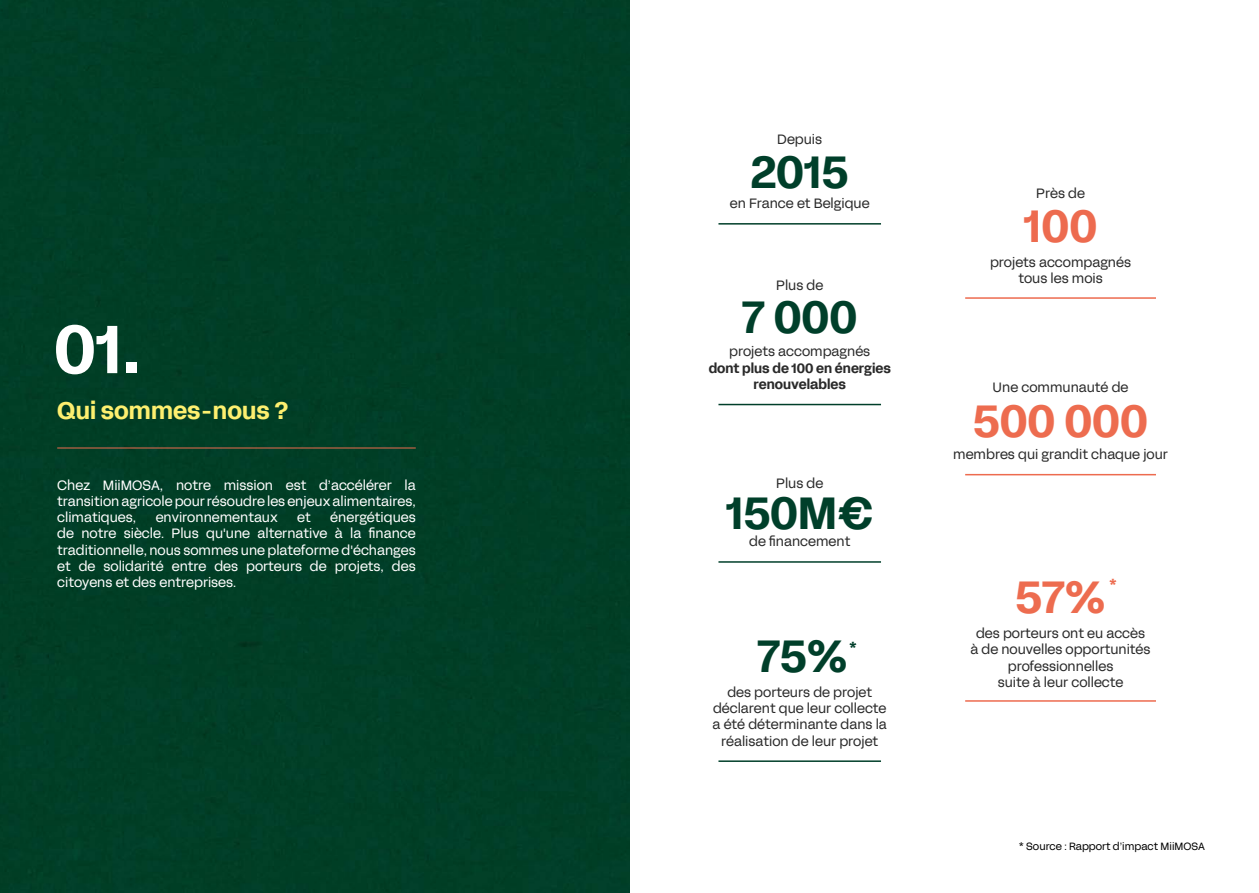
<style>
.page{position:relative;width:1259px;height:893px;background:#fff}
.page>*{position:absolute;margin:0;border:0;box-sizing:border-box;transform-origin:0 0}
.t1{font:700 67.5px "Acid Grotesk Fixed";color:#fff}
.t2{font:700 45px "Acid Grotesk Fixed";color:#003f2a}
.t3{font:700 45px "Acid Grotesk Fixed";color:#ed6c4f}
.t4{font:700 45px "Acid Grotesk Fixed";color:#ed6b4f}
.t5{font:700 24px "Acid Grotesk Fixed";color:#fdef6f}
.t6{font:700 16.5px "Acid Grotesk Fixed";color:#003f2a}
.t7{font:700 16.5px "Acid Grotesk Fixed";color:#ed6c50}
.t8{font:13.5px/16.2px "Acid Grotesk Fixed";color:#2a2a2a;text-align:center}
.t9{font:13.5px/16.2px "Acid Grotesk Fixed";color:#fff;text-align:justify}
.t10{font:700 13.5px/16.2px "Acid Grotesk Fixed";color:#2a2a2a;text-align:center}
.t11{font:10.5px "Acid Grotesk Fixed";color:#000}
</style>
<div class="page">
<div style="left:0;top:0;width:629px;height:893px;background:#003e26"></div>
<hr style="left:718px;top:223px;width:163px;height:2px;background:#003f2a">
<hr style="left:965px;top:297px;width:191px;height:2px;background:#ed6b4f">
<hr style="left:718px;top:404px;width:163px;height:1px;background:#003f2a">
<hr style="left:965px;top:474px;width:191px;height:1px;background:#ed6b4f">
<hr style="left:718px;top:561px;width:163px;height:2px;background:#003f2a">
<hr style="left:965px;top:700px;width:191px;height:2px;background:#ed6b4f">
<hr style="left:718px;top:760px;width:163px;height:2px;background:#003f2a">
<hr style="left:57px;top:448px;width:359px;height:1px;background:#ed6c4f">
<h1 class="t1" style="left:54px;top:294px;width:88px">01.</h1>
<h3 class="t5" style="left:57px;top:391px;width:233px">Qui sommes-nous ?</h3>
<p class="t9" style="left:57px;top:475px;width:360px">Chez MiiMOSA, notre mission est d’accélérer la transition agricole pour résoudre les enjeux alimentaires, climatiques,</p>
<p class="t9" style="left:57px;top:508px;width:360px;text-indent:273px">énergétiques de notre siècle. Plus qu'une alternative à la finance traditionnelle, nous sommes une plateforme d'échanges et de solidarité entre des porteurs de projets, des citoyens et des entreprises.</p>
<p class="t9" style="left:156px;top:508px;width:124px">environnementaux</p>
<p class="t9" style="left:297px;top:508px;width:15px">et</p>
<p class="t8" style="left:777px;top:130px;width:46px">Depuis</p>
<h2 class="t2" style="left:751px;top:135px;width:99px">2015</h2>
<p class="t8" style="left:730px;top:194px;width:141px">en France et Belgique</p>
<p class="t8" style="left:776px;top:276px;width:49px">Plus de</p>
<h2 class="t2" style="left:742px;top:280px;width:117px">7 000</h2>
<p class="t8" style="left:729px;top:342px;width:142px">projets accompagnés</p>
<p class="t10" style="left:708px;top:359px;width:184px">dont plus de 100 en énergies renouvelables</p>
<p class="t8" style="left:776px;top:473px;width:49px">Plus de</p>
<h2 class="t2" style="left:726px;top:476px;width:149px">150M€</h2>
<p class="t8" style="left:749px;top:532px;width:103px">de financement</p>
<h2 class="t2" style="left:757px;top:619px;width:92px">75%</h2>
<p class="t6" style="left:849px;top:635px;width:9px">*</p>
<p class="t8" style="left:712px;top:682px;width:176px">des porteurs de projet déclarent que leur collecte a été déterminante dans la réalisation de leur projet</p>
<p class="t8" style="left:1036px;top:184px;width:50px">Près de</p>
<h2 class="t4" style="left:1024px;top:189px;width:75px">100</h2>
<p class="t8" style="left:990px;top:253px;width:142px">projets accompagnés tous les mois</p>
<p class="t8" style="left:992px;top:377px;width:137px">Une communauté de</p>
<h2 class="t3" style="left:973px;top:385px;width:176px">500 000</h2>
<p class="t8" style="left:953px;top:445px;width:216px">membres qui grandit chaque jour</p>
<p class="t7" style="left:1109px;top:571px;width:9px">*</p>
<h2 class="t3" style="left:1015px;top:561px;width:92px">57%</h2>
<p class="t8" style="left:970px;top:624px;width:181px">des porteurs ont eu accès à de nouvelles opportunités professionnelles<br>suite à leur collecte</p>
<p class="t11" style="left:1019px;top:838px;width:187px">* Source : Rapport d’impact MiiMOSA</p>
</div>
